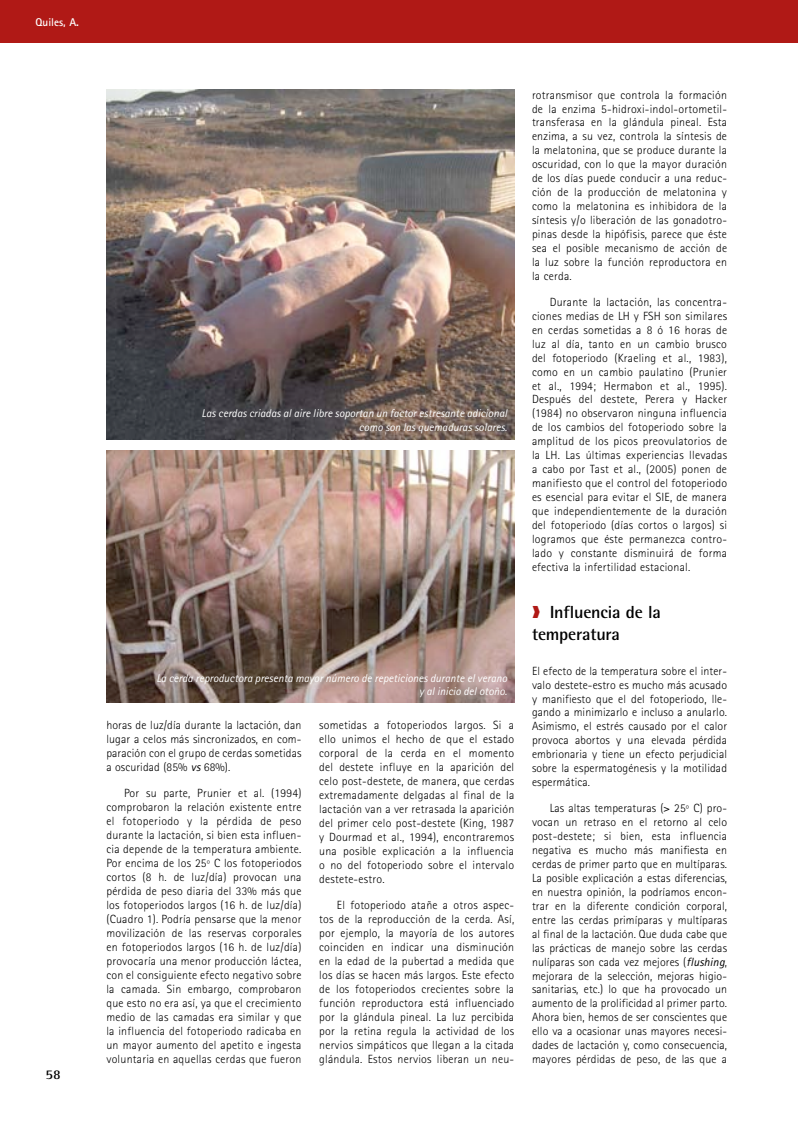
<style>
.page{position:relative;width:798px;height:1134px;background:#fff}
.page>*{position:absolute;margin:0;border:0;box-sizing:border-box;transform-origin:0 0}
.t1{font:700 17.5px/21.1px "Rotis Semi Sans";letter-spacing:-.015em;color:#000}
.t2{font:700 13.75px "Rotis Serif";color:#000}
.texto{font:300 11.88px/13.9px "Rotis Sans Serif";letter-spacing:.02em;color:#000;text-align:justify}
.credito_de_las_fotos{font:italic 11.25px/13.5px "Rotis Sans Serif";color:#fff;text-align:right}
.texto_de_las_cabecer{font:700 11.25px "Rotis Sans Serif";color:#fff}
.s1{font-weight:400;font-style:italic}
.s2{color:#b01916}
</style>
<div class="page">
<div style="left:0;top:0;width:797px;height:43px;background:#b01916"></div>
<img style="left:106px;top:450px;width:408px;height:252px">
<img style="left:106px;top:90px;width:408px;height:349px">
<p class="texto_de_las_cabecer" style="left:35px;top:15px;width:45px">Quiles, A.</p>
<p class="t2" style="left:46px;top:1066px;width:17px">58</p>
<p class="credito_de_las_fotos" style="left:201px;top:407px;width:307px">Las cerdas criadas al aire libre soportan un factor estresante adicional como son las quemaduras solares.</p>
<p class="credito_de_las_fotos" style="left:156px;top:671px;width:352px">La cerda reproductora presenta mayor número de repeticiones durante el verano y al inicio del otoño.</p>
<p class="texto" style="left:106px;top:718px;width:196px">horas de luz/día durante la lactación, dan lugar a celos más sincronizados, en com&shy;paración con el grupo de cerdas sometidas a oscuridad (85% <span class="s1">vs</span> 68%).</p>
<p class="texto" style="left:106px;top:786px;width:196px;text-indent:18px">Por su parte, Prunier et al. (1994) comprobaron la relación existente entre el fotoperiodo y la pérdida de peso durante la lactación, si bien esta influen&shy;cia depende de la temperatura ambiente.<br>Por encima de los 25º C los fotoperiodos cortos (8 h. de luz/día) provocan una pérdida de peso diaria del 33% más que los fotoperiodos largos (16 h. de luz/día) (Cuadro 1). Podría pensarse que la menor movilización de las reservas corporales en fotoperiodos largos (16 h. de luz/día) provocaría una menor producción láctea, con el consiguiente efecto negativo sobre la camada. Sin embargo, comprobaron que esto no era así, ya que el crecimiento medio de las camadas era similar y que la influencia del fotoperiodo radicaba en un mayor aumento del apetito e ingesta voluntaria en aquellas cerdas que fueron</p>
<p class="texto" style="left:319px;top:718px;width:196px">sometidas a fotoperiodos largos. Si a ello unimos el hecho de que el estado corporal de la cerda en el momento del destete influye en la aparición del celo post-destete, de manera, que cerdas extremadamente delgadas al final de la lactación van a ver retrasada la aparición del primer celo post-destete (King, 1987 y Dourmad et al., 1994), encontraremos una posible explicación a la influencia o no del fotoperiodo sobre el intervalo destete-estro.</p>
<p class="texto" style="left:319px;top:898px;width:196px;text-indent:18px">El fotoperiodo atañe a otros aspec&shy;tos de la reproducción de la cerda. Así, por ejemplo, la mayoría de los autores coinciden en indicar una disminución en la edad de la pubertad a medida que los días se hacen más largos. Este efecto de los fotoperiodos crecientes sobre la función reproductora está influenciado por la glándula pineal. La luz percibida por la retina regula la actividad de los nervios simpáticos que llegan a la citada glándula. Estos nervios liberan un neu-</p>
<p class="texto" style="left:531px;top:88px;width:196px">rotransmisor que controla la formación de la enzima 5-hidroxi-indol-ortometil&shy;transferasa en la glándula pineal. Esta enzima, a su vez, controla la síntesis de la melatonina, que se produce durante la oscuridad, con lo que la mayor duración de los días puede conducir a una reduc&shy;ción de la producción de melatonina y como la melatonina es inhibidora de la síntesis y/o liberación de las gonadotro&shy;pinas desde la hipófisis, parece que éste sea el posible mecanismo de acción de la luz sobre la función reproductora en la cerda.</p>
<p class="texto" style="left:531px;top:295px;width:196px;text-indent:18px">Durante la lactación, las concentra&shy;ciones medias de LH y FSH son similares en cerdas sometidas a 8 ó 16 horas de luz al día, tanto en un cambio brusco del fotoperiodo (Kraeling et al., 1983), como en un cambio paulatino (Prunier et al., 1994; Hermabon et al., 1995).<br>Después del destete, Perera y Hacker (1984) no observaron ninguna influencia de los cambios del fotoperiodo sobre la amplitud de los picos preovulatorios de la LH. Las últimas experiencias llevadas a cabo por Tast et al., (2005) ponen de manifiesto que el control del fotoperiodo es esencial para evitar el SIE, de manera que independientemente de la duración del fotoperiodo (días cortos o largos) si logramos que éste permanezca contro&shy;lado y constante disminuirá de forma efectiva la infertilidad estacional.</p>
<p class="t1" style="left:531px;top:602px;width:130px"><span class="s2">❱</span> Influencia de la temperatura</p>
<p class="texto" style="left:531px;top:664px;width:196px">El efecto de la temperatura sobre el inter&shy;valo destete-estro es mucho más acusado y manifiesto que el del fotoperiodo, lle&shy;gando a minimizarlo e incluso a anularlo.<br>Asimismo, el estrés causado por el calor provoca abortos y una elevada pérdida embrionaria y tiene un efecto perjudicial sobre la espermatogénesis y la motilidad espermática.</p>
<p class="texto" style="left:531px;top:801px;width:196px;text-indent:18px">Las altas temperaturas ( 25º C) pro&shy;vocan un retraso en el retorno al celo post-destete; si bien, esta influencia negativa es mucho más manifiesta en cerdas de primer parto que en multíparas.<br>La posible explicación a estas diferencias, en nuestra opinión, la podríamos encon&shy;trar en la diferente condición corporal, entre las cerdas primíparas y multíparas al final de la lactación. Que duda cabe que las prácticas de manejo sobre las cerdas nulíparas son cada vez mejores (<span class="s1">flushing</span>, mejorara de la selección, mejoras higio&shy;sanitarias, etc.) lo que ha provocado un aumento de la prolificidad al primer parto.<br>Ahora bien, hemos de ser conscientes que ello va a ocasionar unas mayores necesi&shy;dades de lactación y, como consecuencia, mayores pérdidas de peso, de las que a</p>
</div>
